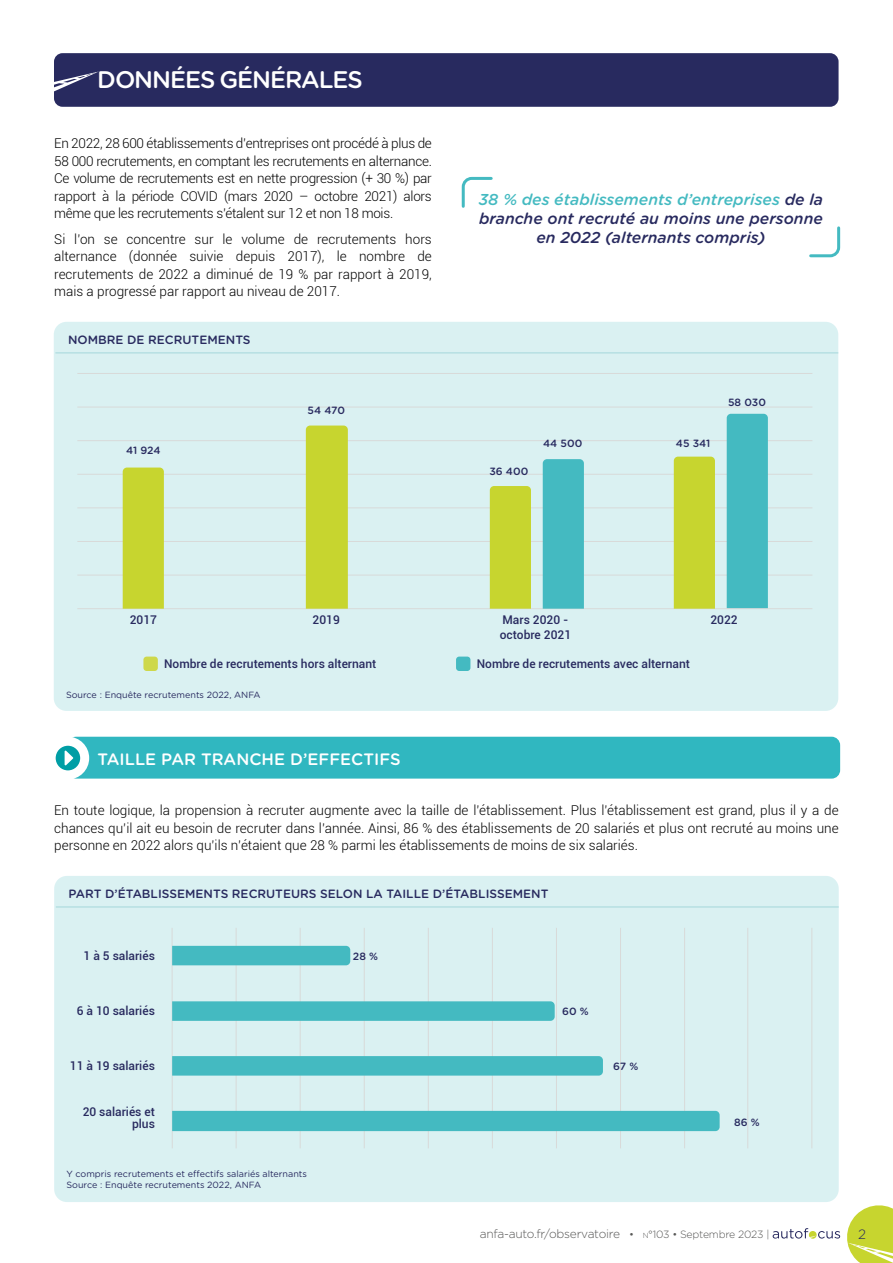
<style>
.page{position:relative;width:893px;height:1263px;background:#fff}
.page>*{position:absolute;margin:0;border:0;box-sizing:border-box;transform-origin:0 0}
.t1{font:500 24px "Gotham Rounded";letter-spacing:-.045em;color:#fff}
.Titre-3{font:500 16.5px "Gotham Rounded";color:#fff}
.Note-texte{font:italic 500 15.75px/18.9px "Gotham Rounded";color:#282a5f;text-align:center}
.t2{font:300 13.5px/17.4px "Roboto";color:#000;text-align:justify}
.t3{font:300 13.5px "Gotham";color:#282a5f}
.Légende{font:500 12px/14.4px "Roboto";color:#282a5f}
.TITRE-tableau-grs_fi{font:500 12px "Gotham Rounded";color:#282a5f}
.t4{font:300 12px "Gotham";letter-spacing:-.02em;color:#575756}
.t5{font:500 10.5px "Gotham Rounded";color:#282a5f}
.t6{font:9px "Gotham Rounded";color:#282a5f}
.s1{color:#44bac1}
.s2{font-size:10.5px}
.s3{font-size:7.35px}
</style>
<div class="page">
<svg style="left:773px;top:1205px;width:120px;height:58px"></svg>
<div style="left:54px;top:876px;width:785px;height:326px;background:#daf1f2;border-radius:13px"></div>
<div style="left:54px;top:53px;width:784px;height:54px;background:#282a5f;border-radius:9px"></div>
<svg style="left:54px;top:71px;width:45px;height:36px"></svg>
<svg style="left:809px;top:226px;width:32px;height:32px"></svg>
<svg style="left:461px;top:176px;width:32px;height:32px"></svg>
<div style="left:54px;top:322px;width:784px;height:389px;background:#daf1f2;border-radius:13px"></div>
<hr style="left:55px;top:353px;width:783px;height:1px;background:#a4d7db">
<hr style="left:77px;top:373px;width:735px;height:1px;background:#d8dad9">
<hr style="left:77px;top:407px;width:735px;height:1px;background:#d8dad9">
<hr style="left:77px;top:440px;width:735px;height:1px;background:#d8dad9">
<hr style="left:77px;top:474px;width:735px;height:1px;background:#d8dad9">
<hr style="left:77px;top:507px;width:735px;height:1px;background:#d8dad9">
<hr style="left:77px;top:541px;width:735px;height:1px;background:#d8dad9">
<hr style="left:77px;top:575px;width:735px;height:1px;background:#d8dad9">
<div style="left:727px;top:414px;width:41px;height:194px;background:#44bac1"></div>
<hr style="left:77px;top:608px;width:735px;height:1px;background:#d8dad9">
<div style="left:143px;top:657px;width:15px;height:14px;background:#ced84b;border-radius:3px"></div>
<div style="left:456px;top:657px;width:14px;height:14px;background:#44bac1;border-radius:3px"></div>
<hr style="left:56px;top:907px;width:783px;height:1px;background:#a4d7db">
<hr style="left:811px;top:928px;width:1px;height:220px;background:#d8dad9">
<hr style="left:747px;top:928px;width:1px;height:220px;background:#d8dad9">
<hr style="left:684px;top:928px;width:1px;height:220px;background:#d8dad9">
<hr style="left:620px;top:928px;width:1px;height:220px;background:#d8dad9">
<hr style="left:556px;top:928px;width:1px;height:220px;background:#d8dad9">
<hr style="left:492px;top:928px;width:1px;height:220px;background:#d8dad9">
<hr style="left:428px;top:928px;width:1px;height:220px;background:#d8dad9">
<hr style="left:364px;top:928px;width:1px;height:220px;background:#d8dad9">
<hr style="left:300px;top:928px;width:1px;height:220px;background:#d8dad9">
<hr style="left:236px;top:928px;width:1px;height:220px;background:#d8dad9">
<hr style="left:172px;top:928px;width:1px;height:220px;background:#d8dad9">
<div style="left:68px;top:737px;width:772px;height:42px;background:#30b7c0;border-radius:9px"></div>
<svg style="left:51px;top:741px;width:34px;height:34px"></svg>
<div style="left:47px;top:737px;width:42px;height:42px;border:9px solid #fff;border-radius:50%"></div>
<svg style="left:65px;top:751px;width:8px;height:14px"></svg>
<div style="left:123px;top:467px;width:41px;height:142px;background:#c7d52f"></div>
<div style="left:306px;top:425px;width:42px;height:184px;background:#c7d52f"></div>
<div style="left:543px;top:459px;width:41px;height:150px;background:#44bac1"></div>
<div style="left:490px;top:486px;width:41px;height:123px;background:#c7d52f"></div>
<div style="left:674px;top:457px;width:41px;height:152px;background:#c7d52f"></div>
<div style="left:172px;top:946px;width:178px;height:19px;background:#44bac1"></div>
<svg style="left:172px;top:1001px;width:383px;height:20px;background:#47bbc2"></svg>
<div style="left:172px;top:1056px;width:431px;height:19px;background:#44bac1"></div>
<div style="left:172px;top:1111px;width:548px;height:20px;background:#44bac1"></div>
<p class="t1" style="left:97px;top:62px;width:267px">DONNÉES GÉNÉRALES</p>
<p class="t2" style="left:54px;top:134px;width:379px">En 2022, 28 600 établissements d’entreprises ont procédé à plus de 58 000 recrutements, en comptant les recrutements en alternance.<br>Ce volume de recrutements est en nette progression (+ 30 %) par rapport à la période COVID (mars 2020 – octobre 2021) alors même que les recrutements s’étalent sur 12 et non 18 mois.</p>
<p class="t2" style="left:54px;top:230px;width:379px">Si l’on se concentre sur le volume de recrutements hors alternance (donnée suivie depuis 2017), le nombre de recrutements de 2022 a diminué de 19 % par rapport à 2019, mais a progressé par rapport au niveau de 2017.</p>
<p class="TITRE-tableau-grs_fi" style="left:68px;top:331px;width:184px">NOMBRE DE RECRUTEMENTS</p>
<p class="t5" style="left:126px;top:443px;width:36px">41 924</p>
<p class="t5" style="left:308px;top:403px;width:39px">54 470</p>
<p class="Note-texte" style="left:479px;top:189px;width:346px"><span class="s1">38 % des établissements d’entreprises</span> de la branche ont recruté au moins une personne en 2022 (alternants compris)</p>
<p class="t5" style="left:489px;top:464px;width:40px">36 400</p>
<p class="t5" style="left:543px;top:436px;width:41px">44 500</p>
<p class="t5" style="left:676px;top:436px;width:36px">45 341</p>
<p class="t5" style="left:728px;top:395px;width:39px">58 030</p>
<p class="Légende" style="left:130px;top:612px;width:29px">2017</p>
<p class="Légende" style="left:313px;top:612px;width:29px">2019</p>
<p class="Légende" style="left:500px;top:612px;width:73px">Mars 2020 - octobre 2021</p>
<p class="Légende" style="left:164px;top:656px;width:214px">Nombre de recrutements hors alternant</p>
<p class="Légende" style="left:477px;top:656px;width:215px">Nombre de recrutements avec alternant</p>
<p class="t6" style="left:66px;top:689px;width:196px">Source : Enquête recrutements 2022, ANFA</p>
<p class="Légende" style="left:710px;top:612px;width:29px">2022</p>
<p class="Titre-3" style="left:97px;top:748px;width:305px">TAILLE PAR TRANCHE D’EFFECTIFS</p>
<p class="t2" style="left:54px;top:801px;width:786px">En toute logique, la propension à recruter augmente avec la taille de l’établissement. Plus l’établissement est grand, plus il y a de chances qu’il ait eu besoin de recruter dans l’année. Ainsi, 86 % des établissements de 20 salariés et plus ont recruté au moins une personne en 2022 alors qu’ils n’étaient que 28 % parmi les établissements de moins de six salariés.</p>
<p class="TITRE-tableau-grs_fi" style="left:69px;top:885px;width:481px">PART D’ÉTABLISSEMENTS RECRUTEURS SELON LA TAILLE D’ÉTABLISSEMENT</p>
<p class="Légende" style="left:84px;top:948px;width:73px">1 à 5 salariés</p>
<p class="t5" style="left:353px;top:948px;width:27px">28 %</p>
<p class="Légende" style="left:77px;top:1003px;width:80px">6 à 10 salariés</p>
<p class="t5" style="left:562px;top:1004px;width:28px">60 %</p>
<p class="Légende" style="left:70px;top:1057px;width:86px">11 à 19 salariés</p>
<p class="Légende" style="left:83px;top:1105px;width:74px;line-height:12px;text-align:right">20 salariés et plus</p>
<p class="t5" style="left:613px;top:1059px;width:27px">67 %</p>
<p class="t5" style="left:734px;top:1114px;width:27px">86 %</p>
<p class="t6" style="left:67px;top:1168px;width:242px">Y compris recrutements et effectifs salariés alternants</p>
<p class="t6" style="left:67px;top:1179px;width:196px">Source : Enquête recrutements 2022, ANFA</p>
<p class="t4" style="left:480px;top:1226px;width:291px">anfa-auto.fr/observatoire <span class="s2">•</span> <span class="s3">n</span><span class="s2">°103 • Septembre 2023 |</span></p>
<p class="t3" style="left:858px;top:1225px;width:9px">2</p>
</div>
